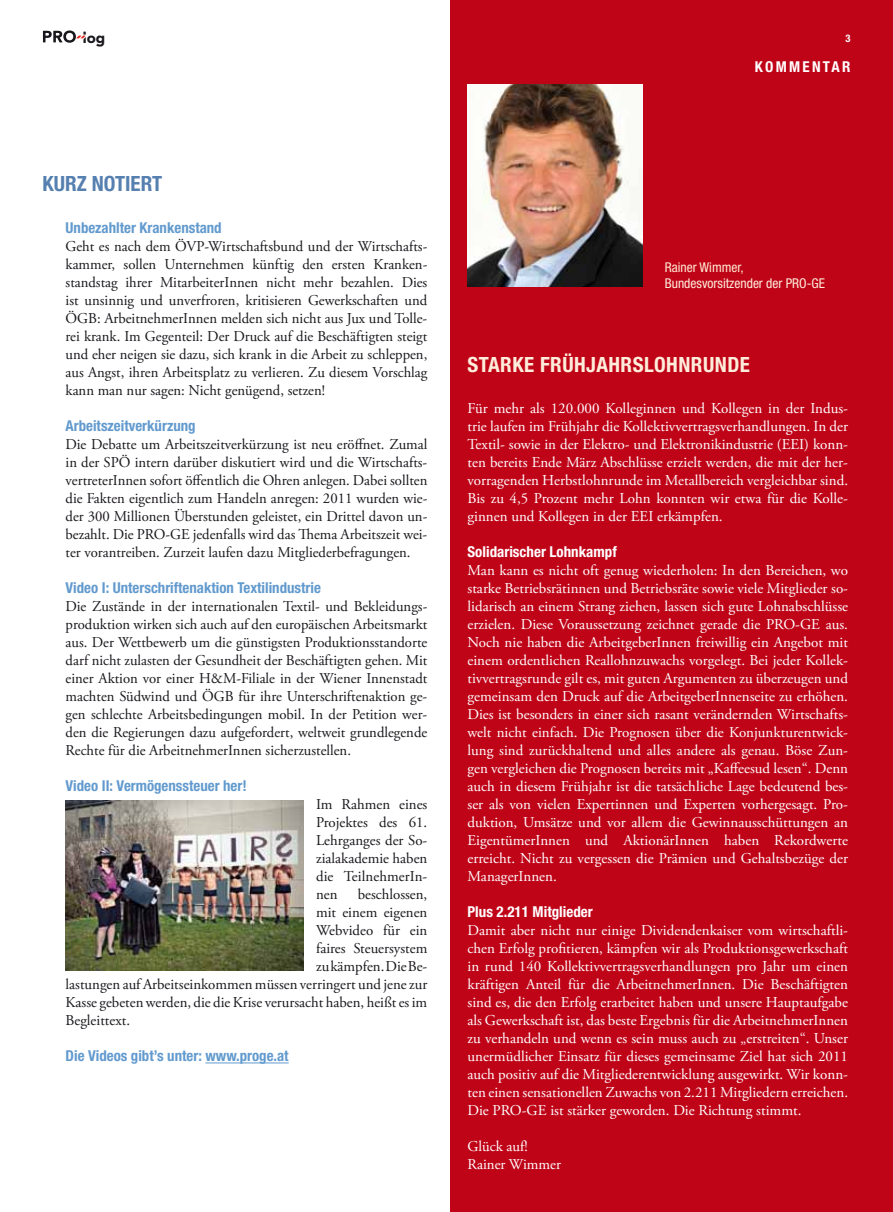
<style>
.page{position:relative;width:893px;height:1212px;background:#fff}
.page>*{position:absolute;margin:0;border:0;box-sizing:border-box;transform-origin:0 0}
.t1{font:700 condensed 21px "Helvetica Neue LT Std";letter-spacing:.02em;color:#feeddb}
.t2{font:700 condensed 21px "Helvetica Neue LT Std";color:#5580b0}
.t3{font:15px/18px "Adobe Garamond Pro";color:#fff;text-align:justify}
.t4{font:15px/18px "Adobe Garamond Pro";color:#1a171c;text-align:justify}
.t5{font:700 condensed 15px "Helvetica Neue LT Std";color:#629ace}
.t6{font:700 condensed 15px "Helvetica Neue LT Std";color:#fff}
.t7{font:900 15px "Avenir LT Std";color:#1a171c}
.t8{font:condensed 13.5px "Helvetica Neue LT Std";color:#feeddb}
.t9{font:condensed 13.5px "Helvetica Neue LT Std";color:#fee9d1}
.t10{font:700 condensed 10.5px "Helvetica Neue LT Std";color:#fff}
</style>
<div class="page">
<div style="left:451px;top:0;width:442px;height:1212px;background:#c00418"></div>
<hr style="left:205px;top:1062px;width:84px;height:1px;background:#629ace">
<svg style="left:43px;top:30px;width:43px;height:13px"></svg>
<img style="left:467px;top:84px;width:176px;height:203px">
<img style="left:66px;top:800px;width:237px;height:170px">
<p class="t7" style="left:83px;top:28px;width:24px">log</p>
<p class="t10" style="left:845px;top:32px;width:7px">3</p>
<p class="t6" style="left:755px;top:58px;width:22px">Kommentar</p>
<h1 class="t2" style="left:43px;top:171px;width:23px">Kurz</h1>
<h1 class="t2" style="left:92px;top:171px;width:11px">notiert</h1>
<p class="t5" style="left:66px;top:219px;width:158px">Unbezahlter Krankenstand</p>
<p class="t4" style="left:66px;top:238px;width:363px">Geht es nach dem ÖVP-Wirtschaftsbund und der Wirtschafts&shy;kammer, sollen Unternehmen künftig den ersten Kranken&shy;standstag ihrer MitarbeiterInnen nicht mehr bezahlen. Dies ist unsinnig und unverfroren, kritisieren Gewerkschaften und ÖGB: ArbeitnehmerInnen melden sich nicht aus Jux und Tolle&shy;rei krank. Im Gegenteil: Der Druck auf die Beschäftigten steigt und eher neigen sie dazu, sich krank in die Arbeit zu schleppen, aus Angst, ihren Arbeitsplatz zu verlieren. Zu diesem Vorschlag kann man nur sagen: Nicht genügend, setzen!</p>
<p class="t5" style="left:66px;top:417px;width:132px">Arbeitszeitverkürzung</p>
<p class="t4" style="left:66px;top:436px;width:363px">Die Debatte um Arbeitszeitverkürzung ist neu eröffnet. Zumal in der SPÖ intern darüber diskutiert wird und die Wirtschafts&shy;vertreterInnen sofort öffentlich die Ohren anlegen. Dabei sollten die Fakten eigentlich zum Handeln anregen: 2011 wurden wie&shy;der 300 Millionen Überstunden geleistet, ein Drittel davon un&shy;bezahlt. Die PRO-GE jedenfalls wird das Thema Arbeitszeit wei&shy;ter vorantreiben. Zurzeit laufen dazu Mitgliederbefragungen.</p>
<p class="t5" style="left:66px;top:579px;width:257px">Video I: Unterschriftenaktion Textilindustrie</p>
<p class="t4" style="left:66px;top:598px;width:363px">Die Zustände in der internationalen Textil- und Bekleidungs&shy;produktion wirken sich auch auf den europäischen Arbeitsmarkt aus. Der Wettbewerb um die günstigsten Produktionsstandorte darf nicht zulasten der Gesundheit der Beschäftigten gehen. Mit einer Aktion vor einer H&amp;M-Filiale in der Wiener Innenstadt machten Südwind und ÖGB für ihre Unterschriftenaktion ge&shy;gen schlechte Arbeitsbedingungen mobil. In der Petition wer&shy;den die Regierungen dazu aufgefordert, weltweit grundlegende Rechte für die ArbeitnehmerInnen sicherzustellen.</p>
<p class="t5" style="left:66px;top:777px;width:183px">Video II: Vermögenssteuer her!</p>
<p class="t4" style="left:316px;top:796px;width:113px">Im Rahmen eines Projektes des 61.<br>Lehrganges der So&shy;zialakademie haben die TeilnehmerIn&shy;nen</p>
<p class="t4" style="left:358px;top:886px;width:71px">beschlossen,</p>
<p class="t4" style="left:316px;top:904px;width:113px">mit einem eigenen</p>
<p class="t4" style="left:316px;top:922px;width:113px">Webvideo für ein</p>
<p class="t4" style="left:316px;top:940px;width:113px">faires Steuersystem</p>
<p class="t4" style="left:316px;top:958px;width:113px">zu kämpfen. Die Be-</p>
<p class="t4" style="left:66px;top:976px;width:363px">lastungen auf Arbeitseinkommen müssen verringert und jene zur</p>
<p class="t4" style="left:66px;top:994px;width:363px">Kasse gebeten werden, die die Krise verursacht haben, heißt es im</p>
<p class="t4" style="left:66px;top:1012px;width:66px">Begleittext.</p>
<p class="t5" style="left:66px;top:1047px;width:225px">Die Videos gibt’s unter: www.proge.at</p>
<p class="t9" style="left:665px;top:260px;width:80px">Rainer Wimmer,</p>
<p class="t8" style="left:665px;top:276px;width:162px">Bundesvorsitzender der PRO-GE</p>
<h1 class="t1" style="left:467px;top:352px;width:24px">Starke</h1>
<h1 class="t1" style="left:540px;top:352px;width:70px">Frühjahrs</h1>
<h1 class="t1" style="left:644px;top:352px;width:23px">lohnrunde</h1>
<p class="t3" style="left:467px;top:400px;width:382px">Für mehr als 120.000 Kolleginnen und Kollegen in der Indus&shy;trie laufen im Frühjahr die Kollektivvertragsverhandlungen. In der Textil- sowie in der Elektro- und Elektronikindustrie (EEI) konn&shy;ten bereits Ende März Abschlüsse erzielt werden, die mit der her&shy;vorragenden Herbstlohnrunde im Metallbereich vergleichbar sind.<br>Bis zu 4,5 Prozent mehr Lohn konnten wir etwa für die Kolle&shy;ginnen und Kollegen in der EEI erkämpfen.</p>
<p class="t6" style="left:467px;top:543px;width:151px">Solidarischer Lohnkampf</p>
<p class="t3" style="left:467px;top:562px;width:382px">Man kann es nicht oft genug wiederholen: In den Bereichen, wo starke Betriebsrätinnen und Betriebsräte sowie viele Mitglieder so&shy;lidarisch an einem Strang ziehen, lassen sich gute Lohnabschlüsse erzielen. Diese Voraussetzung zeichnet gerade die PRO-GE aus.<br>Noch nie haben die ArbeitgeberInnen freiwillig ein Angebot mit einem ordentlichen Reallohnzuwachs vorgelegt. Bei jeder Kollek&shy;tivvertragsrunde gilt es, mit guten Argumenten zu überzeugen und gemeinsam den Druck auf die ArbeitgeberInnenseite zu erhöhen.<br>Dies ist besonders in einer sich rasant verändernden Wirtschafts&shy;welt nicht einfach. Die Prognosen über die Konjunkturentwick&shy;lung sind zurückhaltend und alles andere als genau. Böse Zun&shy;gen vergleichen die Prognosen bereits mit „Kaffeesud lesen“. Denn auch in diesem Frühjahr ist die tatsächliche Lage bedeutend bes&shy;ser als von vielen Expertinnen und Experten vorhergesagt. Pro&shy;duktion, Umsätze und vor allem die Gewinnausschüttungen an EigentümerInnen und AktionärInnen haben Rekordwerte erreicht. Nicht zu vergessen die Prämien und Gehaltsbezüge der ManagerInnen.</p>
<p class="t6" style="left:467px;top:903px;width:127px">Plus 2.211 Mitglieder</p>
<p class="t3" style="left:467px;top:922px;width:382px">Damit aber nicht nur einige Dividendenkaiser vom wirtschaftli&shy;chen Erfolg profitieren, kämpfen wir als Produktionsgewerkschaft in rund 140 Kollektivvertragsverhandlungen pro Jahr um einen kräftigen Anteil für die ArbeitnehmerInnen. Die Beschäftigten sind es, die den Erfolg erarbeitet haben und unsere Hauptaufgabe als Gewerkschaft ist, das beste Ergebnis für die ArbeitnehmerInnen zu verhandeln und wenn es sein muss auch zu „erstreiten“. Unser unermüdlicher Einsatz für dieses gemeinsame Ziel hat sich 2011 auch positiv auf die Mitgliederentwicklung ausgewirkt. Wir konn&shy;ten einen sensationellen Zuwachs von 2.211 Mitgliedern erreichen.<br>Die PRO-GE ist stärker geworden. Die Richtung stimmt.</p>
<p class="t3" style="left:467px;top:1138px;width:95px">Glück auf!<br>Rainer Wimmer</p>
</div>
